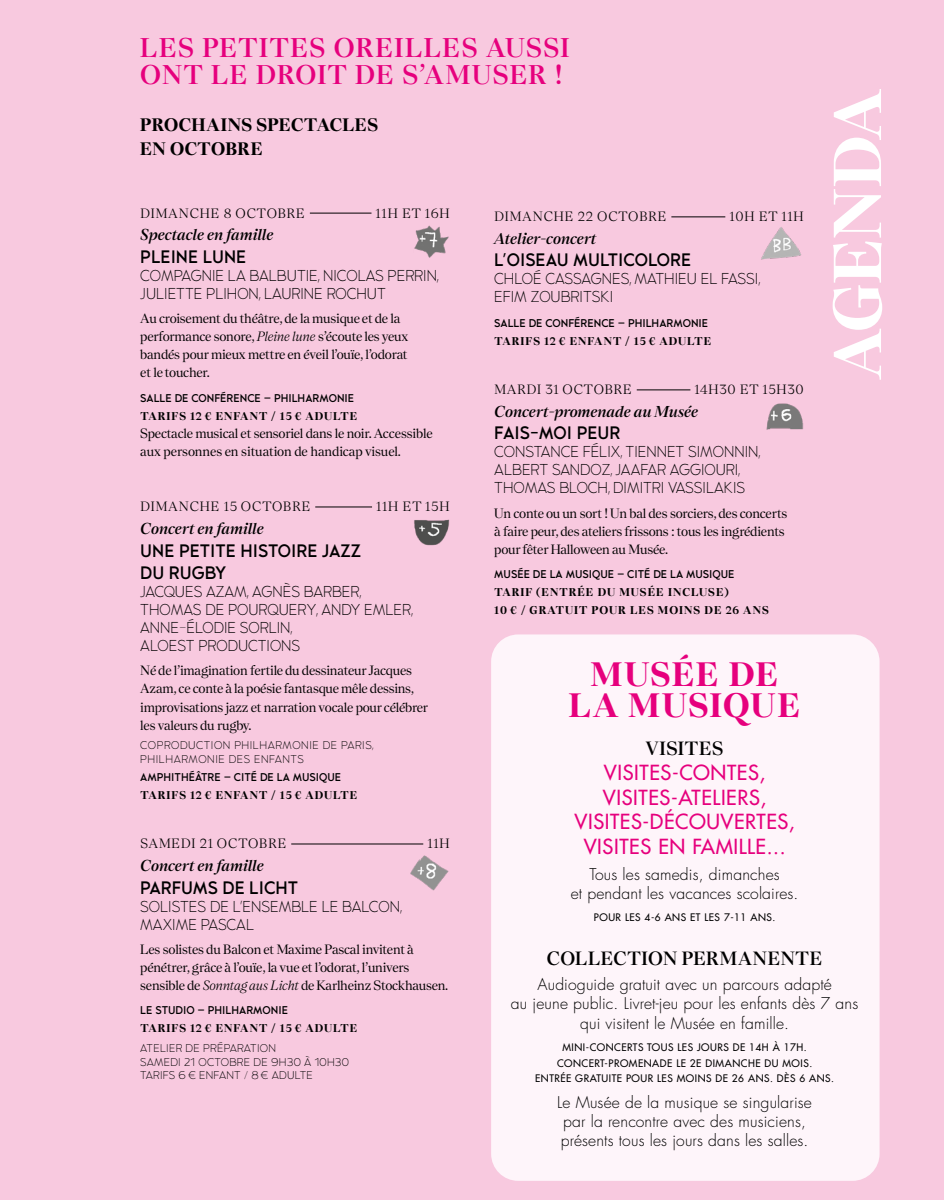
<style>
.page{position:relative;width:944px;height:1200px;background:#fff}
.page>*{position:absolute;margin:0;border:0;box-sizing:border-box;transform-origin:0 0}
._06_01bis_SECTION_AGENDA{font:700 67.5px "Nantes";letter-spacing:-.015em;color:#fff}
.LA_MUSIQUE_EN_FAMILLE{font:700 33.75px/31.5px "Nantes";letter-spacing:.045em;color:#e6007d;text-align:center}
._06_09_MENTION_LES_PETITES_OREILLES{font:600 27px/27px "Nantes";letter-spacing:.05em;color:#e6007d}
.TYPE_DE_VISITE{font:500 20.25px/24.8px "Futura LTW1 G";letter-spacing:.03em;color:#e6007d;text-align:center}
.DEUXIEME_LIGNE___VISITE{font:600 19.12px "Nantes";letter-spacing:.025em;color:#000}
._06_13_TITRE_CONCERT{font:600 18px/22.5px "Philharmonique";color:#000}
._06_10_MENTION_MOIS{font:700 18px/24.8px "Nantes";letter-spacing:.02em;color:#000}
._06_14_AUTEUR_DISTRIBUTION{font:15.75px/18px "Philharmonique";color:#000}
.DESCRIPTIF{font:300 15.75px/19.1px "Futura LTW1 G";letter-spacing:.01em;color:#000;text-align:center}
._06_12_MENTION_CONCERT_EN_FAMILLE{font:italic 600 15.75px "Nantes";color:#000}
._06_17_DESCRIPTION{font:13.5px/18px "Nantes";letter-spacing:-.02em;color:#000}
._06_11_DATE{font:13.5px "Nantes";letter-spacing:.06em;color:#000}
._06_16_TARIF{font:13.5px "Nantes";letter-spacing:.06em;color:#000}
._06_16_TARIF-2{font:700 11.25px/18px "Nantes";letter-spacing:.09em;color:#000}
._06_15_LIEUX{font:600 11.25px "Philharmonique";color:#000}
._06_19_MENTION_ATELIER{font:11.25px "Philharmonique";letter-spacing:.025em;color:#000}
._06_18_COPRODUCTION{font:11.25px/13.5px "Philharmonique";letter-spacing:.05em;color:#000}
.MENTION_AGE{font:500 10.12px/15.8px "Futura LTW1 G";letter-spacing:.05em;color:#000;text-align:center}
.s1{font-style:italic}
</style>
<div class="page">
<div style="left:0;top:0;width:944px;height:1199px;background:#f8c9df"></div>
<hr style="left:310px;top:213px;width:61px;height:1px;background:#000">
<img style="left:414px;top:225px;width:35px;height:33px">
<hr style="left:315px;top:506px;width:57px;height:1px;background:#000">
<img style="left:414px;top:519px;width:36px;height:27px">
<hr style="left:291px;top:843px;width:132px;height:1px;background:#000">
<img style="left:410px;top:855px;width:39px;height:36px">
<hr style="left:671px;top:216px;width:54px;height:1px;background:#000">
<img style="left:761px;top:227px;width:41px;height:33px">
<hr style="left:637px;top:389px;width:53px;height:1px;background:#000">
<img style="left:766px;top:403px;width:38px;height:27px">
<div style="left:491px;top:634px;width:389px;height:546px;background:#fef5fa;border-radius:27px"></div>
<p class="_06_09_MENTION_LES_PETITES_OREILLES" style="left:140px;top:34px;width:431px">LES PETITES OREILLES AUSSI<br>ONT LE DROIT DE S’AMUSER !</p>
<p class="_06_10_MENTION_MOIS" style="left:140px;top:111px;width:239px">PROCHAINS SPECTACLES<br>EN OCTOBRE</p>
<p class="_06_11_DATE" style="left:140px;top:203px;width:166px">DIMANCHE 8 OCTOBRE</p>
<p class="_06_11_DATE" style="left:376px;top:203px;width:75px">11H ET 16H</p>
<p class="_06_12_MENTION_CONCERT_EN_FAMILLE" style="left:140px;top:223px;width:135px">Spectacle en famille</p>
<p class="_06_13_TITRE_CONCERT" style="left:140px;top:245px;width:108px">PLEINE LUNE</p>
<p class="_06_14_AUTEUR_DISTRIBUTION" style="left:140px;top:266px;width:300px">COMPAGNIE LA BALBUTIE, NICOLAS PERRIN,<br>JULIETTE PLIHON, LAURINE ROCHUT</p>
<p class="_06_17_DESCRIPTION" style="left:140px;top:309px;width:269px">Au croisement du théâtre, de la musique et de la performance sonore, <span class="s1">Pleine lune</span> s’écoute les yeux bandés pour mieux mettre en éveil l’ouïe, l’odorat et le toucher.</p>
<p class="_06_15_LIEUX" style="left:140px;top:391px;width:215px">SALLE DE CONFÉRENCE – PHILHARMONIE</p>
<p class="_06_16_TARIF-2" style="left:140px;top:406px;width:218px">TARIFS 12 € ENFANT / 15 € ADULTE</p>
<p class="_06_17_DESCRIPTION" style="left:140px;top:423px;width:294px">Spectacle musical et sensoriel dans le noir. Accessible aux personnes en situation de handicap visuel.</p>
<p class="_06_11_DATE" style="left:140px;top:497px;width:171px">DIMANCHE 15 OCTOBRE</p>
<p class="_06_11_DATE" style="left:376px;top:497px;width:75px">11H ET 15H</p>
<p class="_06_12_MENTION_CONCERT_EN_FAMILLE" style="left:140px;top:516px;width:125px">Concert en famille</p>
<p class="_06_13_TITRE_CONCERT" style="left:140px;top:538px;width:222px">UNE PETITE HISTOIRE JAZZ<br>DU RUGBY</p>
<p class="_06_14_AUTEUR_DISTRIBUTION" style="left:140px;top:582px;width:274px">JACQUES AZAM, AGNÈS BARBER,<br>THOMAS DE POURQUERY, ANDY EMLER,<br>ANNE-ÉLODIE SORLIN,<br>ALOEST PRODUCTIONS</p>
<p class="_06_17_DESCRIPTION" style="left:140px;top:661px;width:289px">Né de l’imagination fertile du dessinateur Jacques Azam, ce conte à la poésie fantasque mêle dessins, improvisations jazz et narration vocale pour célébrer les valeurs du rugby.</p>
<p class="_06_18_COPRODUCTION" style="left:140px;top:738px;width:235px">COPRODUCTION PHILHARMONIE DE PARIS,<br>PHILHARMONIE DES ENFANTS</p>
<p class="_06_15_LIEUX" style="left:140px;top:770px;width:202px">AMPHITHÉÂTRE – CITÉ DE LA MUSIQUE</p>
<p class="_06_16_TARIF-2" style="left:140px;top:785px;width:218px">TARIFS 12 € ENFANT / 15 € ADULTE</p>
<p class="_06_16_TARIF" style="left:140px;top:834px;width:147px">SAMEDI 21 OCTOBRE</p>
<p class="_06_16_TARIF" style="left:427px;top:834px;width:24px">11H</p>
<p class="_06_12_MENTION_CONCERT_EN_FAMILLE" style="left:140px;top:853px;width:125px">Concert en famille</p>
<p class="_06_13_TITRE_CONCERT" style="left:140px;top:875px;width:159px">PARFUMS DE LICHT</p>
<p class="_06_14_AUTEUR_DISTRIBUTION" style="left:140px;top:896px;width:263px">SOLISTES DE L'ENSEMBLE LE BALCON,<br>MAXIME PASCAL</p>
<p class="_06_17_DESCRIPTION" style="left:140px;top:939px;width:309px">Les solistes du Balcon et Maxime Pascal invitent à pénétrer, grâce à l’ouïe, la vue et l’odorat, l’univers sensible de <span class="s1">Sonntag aus Licht</span> de Karlheinz Stockhausen.</p>
<p class="_06_15_LIEUX" style="left:140px;top:1003px;width:149px">LE STUDIO – PHILHARMONIE</p>
<p class="_06_16_TARIF-2" style="left:140px;top:1018px;width:218px">TARIFS 12 € ENFANT / 15 € ADULTE</p>
<p class="_06_19_MENTION_ATELIER" style="left:140px;top:1041px;width:137px">ATELIER DE PRÉPARATION</p>
<p class="_06_19_MENTION_ATELIER" style="left:140px;top:1054px;width:210px">SAMEDI 21 OCTOBRE DE 9H30 À 10H30</p>
<p class="_06_19_MENTION_ATELIER" style="left:140px;top:1068px;width:174px">TARIFS 6 € ENFANT / 8 € ADULTE</p>
<p class="_06_01bis_SECTION_AGENDA" style="left:807px;top:379px;width:292px;rotate:-90deg">AGENDA</p>
<p class="_06_11_DATE" style="left:494px;top:207px;width:174px">DIMANCHE 22 OCTOBRE</p>
<p class="_06_11_DATE" style="left:729px;top:207px;width:76px">10H ET 11H</p>
<p class="_06_12_MENTION_CONCERT_EN_FAMILLE" style="left:494px;top:226px;width:103px">Atelier-concert</p>
<p class="_06_13_TITRE_CONCERT" style="left:494px;top:248px;width:198px">L'OISEAU MULTICOLORE</p>
<p class="_06_14_AUTEUR_DISTRIBUTION" style="left:494px;top:269px;width:267px">CHLOÉ CASSAGNES, MATHIEU EL FASSI,<br>EFIM ZOUBRITSKI</p>
<p class="_06_15_LIEUX" style="left:494px;top:316px;width:215px">SALLE DE CONFÉRENCE – PHILHARMONIE</p>
<p class="_06_16_TARIF-2" style="left:494px;top:331px;width:218px">TARIFS 12 € ENFANT / 15 € ADULTE</p>
<p class="_06_11_DATE" style="left:494px;top:380px;width:139px">MARDI 31 OCTOBRE</p>
<p class="_06_11_DATE" style="left:695px;top:380px;width:111px">14H30 ET 15H30</p>
<p class="_06_12_MENTION_CONCERT_EN_FAMILLE" style="left:494px;top:399px;width:206px">Concert-promenade au Musée</p>
<p class="_06_13_TITRE_CONCERT" style="left:494px;top:421px;width:128px">FAIS-MOI PEUR</p>
<p class="_06_14_AUTEUR_DISTRIBUTION" style="left:494px;top:442px;width:267px">CONSTANCE FÉLIX, TIENNET SIMONNIN,<br>ALBERT SANDOZ, JAAFAR AGGIOURI,<br>THOMAS BLOCH, DIMITRI VASSILAKIS</p>
<p class="_06_17_DESCRIPTION" style="left:494px;top:503px;width:295px">Un conte ou un sort ! Un bal des sorciers, des concerts à faire peur, des ateliers frissons : tous les ingrédients pour fêter Halloween au Musée.</p>
<p class="_06_15_LIEUX" style="left:494px;top:567px;width:242px">MUSÉE DE LA MUSIQUE – CITÉ DE LA MUSIQUE</p>
<p class="_06_16_TARIF-2" style="left:494px;top:582px;width:276px">TARIF (ENTRÉE DU MUSÉE INCLUSE)<br>10 € / GRATUIT POUR LES MOINS DE 26 ANS</p>
<p class="LA_MUSIQUE_EN_FAMILLE" style="left:569px;top:657px;width:233px">MUSÉE DE<br>LA MUSIQUE</p>
<p class="DEUXIEME_LIGNE___VISITE" style="left:646px;top:734px;width:79px">VISITES</p>
<p class="TYPE_DE_VISITE" style="left:574px;top:757px;width:222px">VISITES-CONTES,<br>VISITES-ATELIERS,<br>VISITES-DÉCOUVERTES,<br>VISITES EN FAMILLE...</p>
<p class="DESCRIPTIF" style="left:571px;top:863px;width:229px">Tous les samedis, dimanches<br>et pendant les vacances scolaires.</p>
<p class="MENTION_AGE" style="left:594px;top:908px;width:183px">POUR LES 4-6 ANS ET LES 7-11 ANS.</p>
<p class="DEUXIEME_LIGNE___VISITE" style="left:547px;top:943px;width:277px">COLLECTION PERMANENTE</p>
<p class="DESCRIPTIF" style="left:511px;top:973px;width:349px">Audioguide gratuit avec un parcours adapté<br>au jeune public. Livret-jeu pour les enfants dès 7 ans qui visitent le Musée en famille.</p>
<p class="MENTION_AGE" style="left:535px;top:1037px;width:300px">MINI-CONCERTS TOUS LES JOURS DE 14H À 17H.<br>CONCERT-PROMENADE LE 2E DIMANCHE DU MOIS.<br>ENTRÉE GRATUITE POUR LES MOINS DE 26 ANS. DÈS 6 ANS.</p>
<p class="DESCRIPTIF" style="left:557px;top:1091px;width:256px;text-align:left">Le Musée de la musique se singularise par la rencontre avec des musiciens, présents tous les jours dans les salles.</p>
</div>
